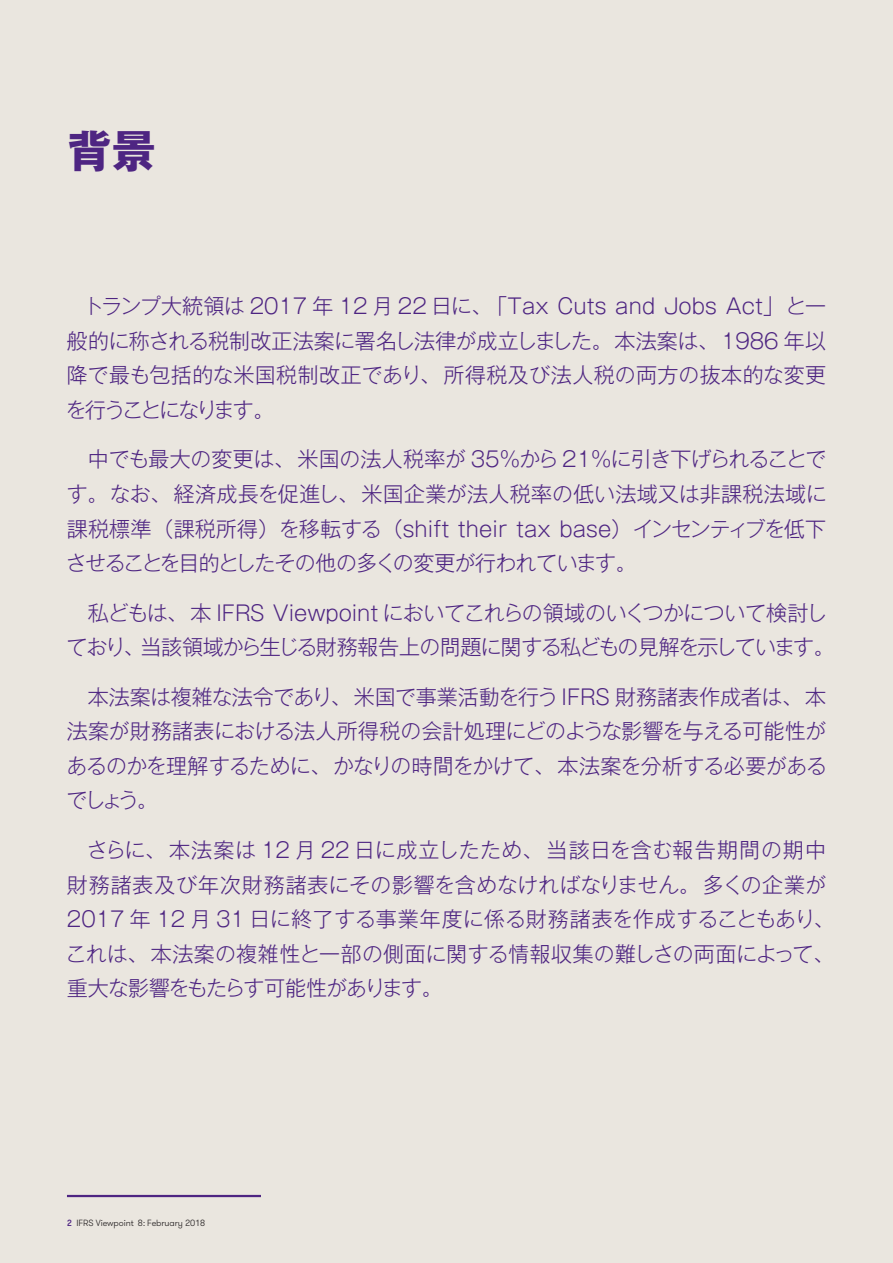
<style>
.page{position:relative;width:893px;height:1263px;background:#eae6df}
.page>*{position:absolute;margin:0;border:0;box-sizing:border-box;transform-origin:0 0}
.t1{font:700 44.7px "Gothic MB101 Pro";color:#4e2582}
.t2{font:300 21px/34.5px "Gothic MB101 Pro";letter-spacing:-.015em;color:#4e2582;text-align:justify}
.t3{font:300 9px "GT Walsheim Pro";letter-spacing:-.01em;color:#231f20}
.s1{font-weight:500;color:#4e2582}
</style>
<div class="page">
<hr style="left:67px;top:1195px;width:194px;height:2px;background:#4e2582">
<h1 class="t1" style="left:67px;top:113px;width:91px">背景</h1>
<p class="t2" style="left:65px;top:286px;width:762px;text-indent:18px">トランプ大統領は 2017 年 12 月 22 日に、「Tax Cuts and Jobs Act」と一般的に称される税制改正法案に署名し法律が成立しました。本法案は、1986 年以降で最も包括的な米国税制改正であり、所得税及び法人税の両方の抜本的な変更を行うことになります。</p>
<p class="t2" style="left:66px;top:439px;width:762px;text-indent:22px">中でも最大の変更は、米国の法人税率が 35％から 21％に引き下げられることです。なお、経済成長を促進し、米国企業が法人税率の低い法域又は非課税法域に課税標準（課税所得）を移転する（shift their tax base）インセンティブを低下させることを目的としたその他の多くの変更が行われています。</p>
<p class="t2" style="left:67px;top:592px;width:770px;text-indent:21px">私どもは、本 IFRS Viewpoint においてこれらの領域のいくつかについて検討しており、当該領域から生じる財務報告上の問題に関する私どもの見解を示しています。</p>
<p class="t2" style="left:66px;top:677px;width:763px;text-indent:22px">本法案は複雑な法令であり、米国で事業活動を行うIFRS 財務諸表作成者は、本法案が財務諸表における法人所得税の会計処理にどのような影響を与える可能性があるのかを理解するために、かなりの時間をかけて、本法案を分析する必要があるでしょう。</p>
<p class="t2" style="left:66px;top:830px;width:770px;text-align:left;text-indent:21px">さらに、本法案は 12 月 22 日に成立したため、当該日を含む報告期間の期中財務諸表及び年次財務諸表にその影響を含めなければなりません。多くの企業が2017 年 12 月 31 日に終了する事業年度に係る財務諸表を作成することもあり、これは、本法案の複雑性と一部の側面に関する情報収集の難しさの両面によって、重大な影響をもたらす可能性があります。</p>
<p class="t3" style="left:67px;top:1217px;width:140px"><span class="s1">2</span> IFRS Viewpoint 8: February 2018</p>
</div>
